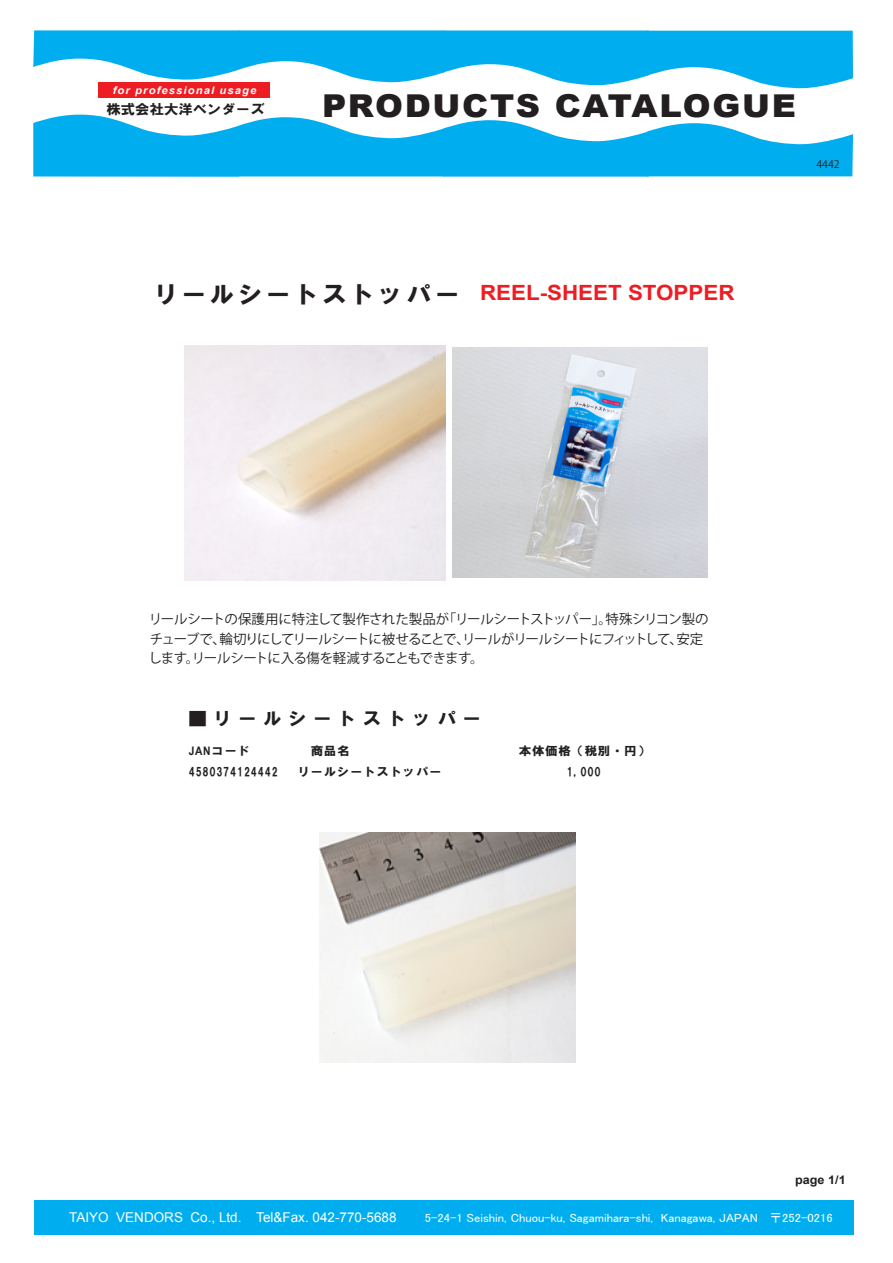
<style>
.page{position:relative;width:893px;height:1263px;background:#fff}
.page>*{position:absolute;margin:0;border:0;box-sizing:border-box;transform-origin:0 0}
.t1{font:900 31.5px "Arial";letter-spacing:.05em;color:#231f20;scale:1.07 1}
.t2{font:700 21px "Arial";color:#ee1d23;scale:1.07 1}
.t3{font:18px "HG Soei Kakugothic UB";letter-spacing:.3em;color:#231f20;scale:1.07 1}
.t4{font:13.5px/19.5px "Koz Go Pr 6 N";letter-spacing:-.06em;color:#231f20}
.t5{font:13.5px "Arial";color:#fff}
.t6{font:13.5px "HGS Soei Kakugothic UB";color:#231f20;scale:1.07 1}
.t7{font:11.85px "MS P Gothic";color:#fff;scale:1.07 1}
.t8{font:11.85px "HG Soei Kakugothic UB";letter-spacing:.05em;color:#231f20;scale:1.07 1}
.t9{font:700 11.85px "Arial";color:#231f20;scale:1.07 1}
.t10{font:700 11.85px "Arial Narrow";color:#231f20;scale:1.07 1}
.t11{font:italic 700 10.5px "Arial";letter-spacing:.1em;color:#fff;scale:1.07 1}
.t12{font:10.5px "Koz Go Pro";color:#231f20}
.s1{font-family:"HG Soei Kakugothic UB";font-weight:400;font-size:24px;color:#231f20}
.s2{font-family:"HG Soei Kakugothic UB";font-weight:400}
</style>
<div class="page">
<svg style="left:33px;top:30px;width:820px;height:59px"></svg>
<svg style="left:33px;top:114px;width:820px;height:63px"></svg>
<div style="left:99px;top:82px;width:171px;height:16px;background:#ee1d23"></div>
<div style="left:34px;top:1200px;width:820px;height:35px;background:#00aeef"></div>
<img style="left:452px;top:348px;width:255px;height:229px">
<img style="left:319px;top:832px;width:256px;height:231px">
<p class="t11" style="left:113px;top:84px;width:136px">for professional usage</p>
<p class="t6" style="left:106px;top:102px;width:149px">株式会社大洋ベンダーズ</p>
<h1 class="t1" style="left:322px;top:82px;width:445px">PRODUCTS CATALOGUE</h1>
<p class="t12" style="left:816px;top:157px;width:25px">4442</p>
<h2 class="t2" style="left:153px;top:279px;width:545px"><span class="s1">リールシートストッパー</span> REEL-SHEET STOPPER</h2>
<p class="t4" style="left:149px;top:610px;width:561px">リールシートの保護用に特注して製作された製品が「リールシートストッパー」。特殊シリコン製のチューブで、輪切りにしてリールシートに被せることで、リールがリールシートにフィットして、安定します。リールシートに入る傷を軽減することもできます。</p>
<h3 class="t3" style="left:188px;top:710px;width:276px">■リールシートストッパー</h3>
<p class="t10" style="left:189px;top:742px;width:59px">JAN<span class="s2">コード</span></p>
<p class="t8" style="left:298px;top:745px;width:50px">　商品名</p>
<p class="t8" style="left:519px;top:745px;width:124px">本体価格（税別・円）</p>
<p class="t8" style="left:189px;top:766px;width:85px">4580374124442</p>
<p class="t8" style="left:297px;top:766px;width:136px">リールシートストッパー</p>
<p class="t8" style="left:567px;top:766px;width:33px">1,000</p>
<p class="t9" style="left:795px;top:1171px;width:49px">page 1/1</p>
<p class="t5" style="left:69px;top:1208px;width:329px">TAIYO VENDORS Co., Ltd. Tel&amp;Fax. 042-770-5688</p>
<p class="t7" style="left:425px;top:1211px;width:383px">5-24-1 Seishin, Chuou-ku, Sagamihara-shi, Kanagawa, JAPAN 〒252-0216</p>
</div>
